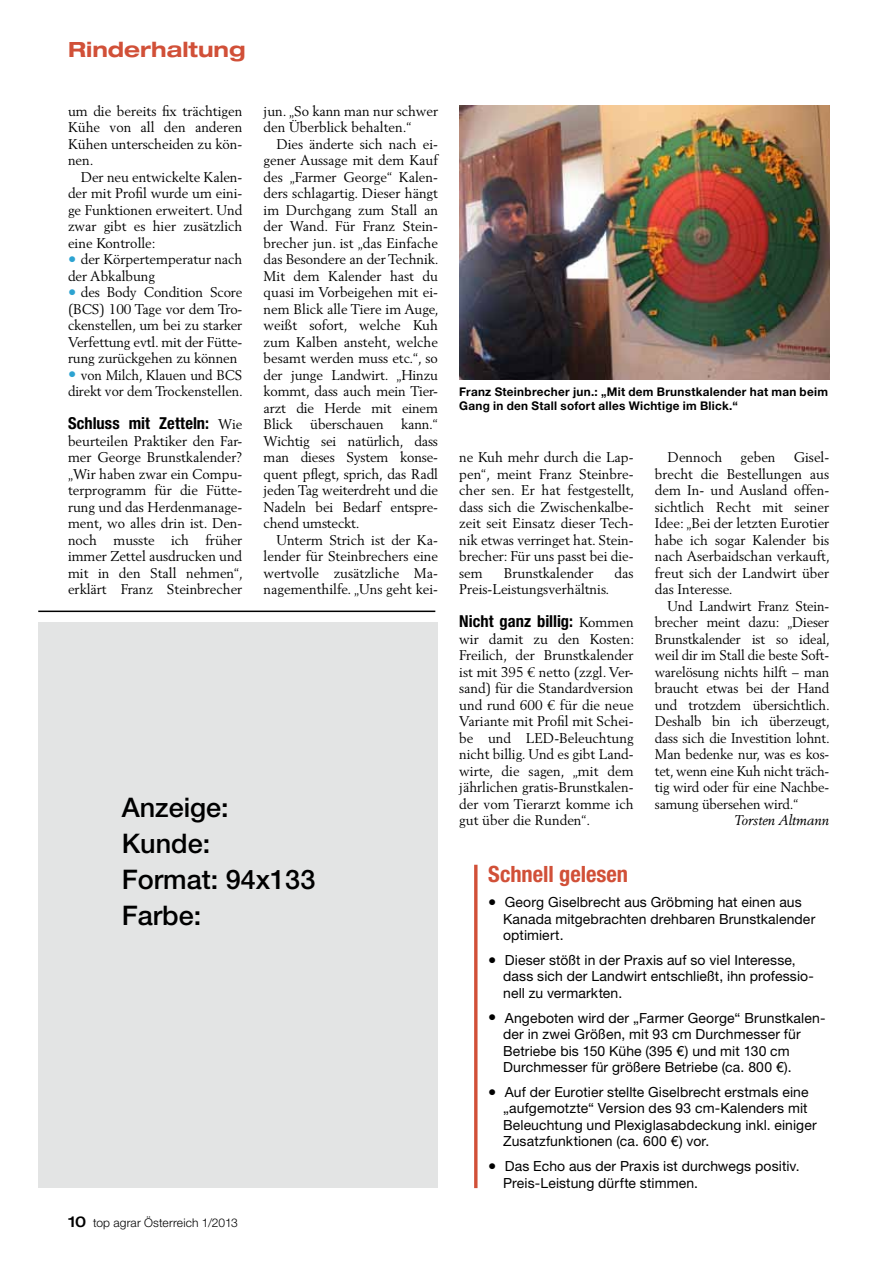
<style>
.page{position:relative;width:893px;height:1263px;background:#fff}
.page>*{position:absolute;margin:0;border:0;box-sizing:border-box;transform-origin:0 0}
.t1{font:500 27px/36px "Helvetica Neue LT";color:#000}
.t2{font:700 condensed 22.5px "Helvetica Neue LT";color:#d15038}
.t3{font:700 expanded 21px "Helvetica Neue LT";color:#d15038}
.t4{font:700 condensed 16.5px "Helvetica Neue LT";color:#000}
.t5{font:13.95px/16.5px "Berling LT";color:#000;text-align:justify}
.t6{font:13.95px/16.5px "Helvetica Neue LT";letter-spacing:.01em;color:#000}
.t7{font:13.95px/16.5px "Berling LT";color:#000;scale:.96 1}
.t8{font:italic 13.95px "Berling LT";color:#000}
.t9{font:700 12px/14.4px "Helvetica Neue LT";letter-spacing:.025em;color:#000}
.t10{font:300 12px "Helvetica Neue LT";letter-spacing:.015em;color:#000}
.s1{font-size:16.5px;color:#2da3d1}
.s2{font-family:"Berling LT";font-weight:400;font-stretch:normal;font-size:13.95px}
.s3{font-weight:500;font-stretch:expanded;font-size:15px}
.s4{font-family:"Berling LT";font-size:16.5px}
</style>
<div class="page">
<div style="left:38px;top:622px;width:400px;height:566px;background:#e3e4e4"></div>
<hr style="left:38px;top:610px;width:397px;height:2px;background:#000">
<hr style="left:474px;top:865px;width:3px;height:323px;background:#d15038">
<img style="left:459px;top:106px;width:370px;height:273px">
<h3 class="t3" style="left:68px;top:36px;width:179px">Rinderhaltung</h3>
<p class="t5" style="left:68px;top:102px;width:176px">um die bereits fix trächtigen Kühe von all den anderen Kühen unterscheiden zu kön&shy;nen.</p>
<p class="t5" style="left:68px;top:168px;width:176px;text-indent:13px">Der neu entwickelte Kalen&shy;der mit Profil wurde um eini&shy;ge Funktionen erweitert. Und zwar gibt es hier zusätzlich eine Kontrolle:</p>
<p class="t5" style="left:68px;top:251px;width:176px"><span class="s1">•</span> der Körpertemperatur nach der Abkalbung</p>
<p class="t5" style="left:68px;top:284px;width:176px"><span class="s1">•</span> des Body Condition Score (BCS) 100 Tage vor dem Tro&shy;ckenstellen, um bei zu starker Verfettung evtl. mit der Fütte&shy;rung zurückgehen zu können</p>
<p class="t7" style="left:68px;top:366px;width:184px"><span class="s1">•</span> von Milch, Klauen und BCS direkt vor dem Trockenstellen.</p>
<p class="t4" style="left:68px;top:413px;width:176px">Schluss mit Zetteln: <span class="s2">Wie</span></p>
<p class="t5" style="left:68px;top:432px;width:176px">beurteilen Praktiker den Far&shy;mer George Brunstkalender? „Wir haben zwar ein Compu&shy;terprogramm für die Fütte&shy;rung und das Herdenmanage&shy;ment, wo alles drin ist. Den&shy;noch musste ich früher immer Zettel ausdrucken und mit in den Stall nehmen“, erklärt Franz Steinbrecher</p>
<p class="t5" style="left:264px;top:102px;width:176px">jun. „So kann man nur schwer den Überblick behalten.“</p>
<p class="t5" style="left:264px;top:135px;width:177px;text-indent:13px">Dies änderte sich nach ei&shy;gener Aussage mit dem Kauf des „Farmer George“ Kalen&shy;ders schlagartig. Dieser hängt im Durchgang zum Stall an der Wand. Für Franz Stein&shy;brecher jun. ist „das Einfache das Besondere an der Technik.<br>Mit dem Kalender hast du quasi im Vorbeigehen mit ei&shy;nem Blick alle Tiere im Auge, weißt sofort, welche Kuh zum Kalben ansteht, welche besamt werden muss etc.“, so der junge Landwirt. „Hinzu kommt, dass auch mein Tier&shy;arzt die Herde mit einem Blick</p>
<p class="t5" style="left:264px;top:416px;width:176px;text-indent:138px">kann.“ Wichtig sei natürlich, dass man dieses System konse&shy;quent pflegt, sprich, das Radl jeden Tag weiterdreht und die Nadeln bei Bedarf entspre&shy;chend umsteckt.</p>
<p class="t5" style="left:264px;top:531px;width:176px;text-indent:13px">Unterm Strich ist der Ka&shy;lender für Steinbrechers eine wertvolle zusätzliche Ma&shy;nagementhilfe. „Uns geht kei-</p>
<p class="t5" style="left:310px;top:416px;width:75px">überschauen</p>
<h1 class="t1" style="left:122px;top:789px;width:195px">Anzeige:<br>Kunde:<br>Format: 94x133<br>Farbe:</h1>
<p class="t10" style="left:68px;top:1215px;width:171px"><span class="s3">10</span> top agrar Österreich 1/2013</p>
<p class="t9" style="left:459px;top:384px;width:370px">Franz Steinbrecher jun.: „Mit dem Brunstkalender hat man beim<br>Gang in den Stall sofort alles Wichtige im Blick.“</p>
<p class="t5" style="left:655px;top:449px;width:177px;text-indent:139px">Gisel&shy;brecht die Bestellungen aus dem In- und Ausland offen&shy;sichtlich Recht mit seiner Idee: „Bei der letzten Eurotier habe ich sogar Kalender bis nach Aserbaidschan verkauft, freut sich der Landwirt über das Interesse.</p>
<p class="t7" style="left:655px;top:597px;width:184px;text-align:justify;text-indent:13px">Und Landwirt Franz Stein&shy;brecher meint dazu: „Dieser Brunstkalender ist so ideal, weil dir im Stall die beste Soft&shy;warelösung nichts hilft – man braucht etwas bei der Hand und trotzdem übersichtlich.<br>Deshalb bin ich überzeugt, dass sich die Investition lohnt.<br>Man bedenke nur, was es kos&shy;tet, wenn eine Kuh nicht träch&shy;tig wird oder für eine Nachbe&shy;samung übersehen wird.“</p>
<p class="t8" style="left:734px;top:812px;width:96px">Torsten Altmann</p>
<p class="t5" style="left:668px;top:449px;width:56px">Dennoch</p>
<p class="t5" style="left:741px;top:449px;width:36px">geben</p>
<p class="t5" style="left:459px;top:449px;width:177px">ne Kuh mehr durch die Lap&shy;pen“, meint Franz Steinbre&shy;cher sen. Er hat festgestellt, dass sich die Zwischenkalbe&shy;zeit seit Einsatz dieser Tech&shy;nik etwas verringet hat. Stein&shy;brecher: Für uns passt bei die&shy;sem</p>
<p class="t5" style="left:504px;top:564px;width:91px">Brunstkalender</p>
<p class="t5" style="left:615px;top:564px;width:20px">das</p>
<p class="t5" style="left:459px;top:581px;width:151px">Preis-Leistungsverhältnis.</p>
<p class="t4" style="left:459px;top:611px;width:176px">Nicht ganz billig: <span class="s2">Kommen</span></p>
<p class="t5" style="left:459px;top:630px;width:177px">wir damit zu den Kosten:<br>Freilich, der Brunstkalender ist mit 395 € netto (zzgl. Ver&shy;sand) für die Standardversion und rund 600 € für die neue Variante mit Profil mit Schei&shy;be und LED-Beleuchtung nicht billig. Und es gibt Land&shy;wirte, die sagen, „mit dem jährlichen gratis-Brunstkalen&shy;der vom Tierarzt komme ich gut über die Runden“.</p>
<h2 class="t2" style="left:488px;top:861px;width:141px">Schnell gelesen</h2>
<p class="t6" style="left:503px;top:894px;width:314px;text-indent:-15px"><span class="s4">•</span> Georg Giselbrecht aus Gröbming hat einen aus<br>Kanada mitgebrachten drehbaren Brunstkalender optimiert.</p>
<p class="t6" style="left:503px;top:951px;width:312px;text-indent:-15px"><span class="s4">•</span> Dieser stößt in der Praxis auf so viel Interesse, dass sich der Landwirt entschließt, ihn professio&shy;nell zu vermarkten.</p>
<p class="t6" style="left:503px;top:1009px;width:324px;text-indent:-15px"><span class="s4">•</span> Angeboten wird der „Farmer George“ Brunstkalen&shy;der in zwei Größen, mit 93 cm Durchmesser für Betriebe bis 150 Kühe (395 €) und mit 130 cm Durchmesser für größere Betriebe (ca. 800 €).</p>
<p class="t6" style="left:503px;top:1083px;width:315px;text-indent:-15px"><span class="s4">•</span> Auf der Eurotier stellte Giselbrecht erstmals eine „aufgemotzte“ Version des 93 cm-Kalenders mit Beleuchtung und Plexiglasabdeckung inkl. einiger Zusatzfunktionen (ca. 600 €) vor.</p>
<p class="t6" style="left:503px;top:1158px;width:298px;text-indent:-15px"><span class="s4">•</span> Das Echo aus der Praxis ist durchwegs positiv.<br>Preis-Leistung dürfte stimmen.</p>
</div>
